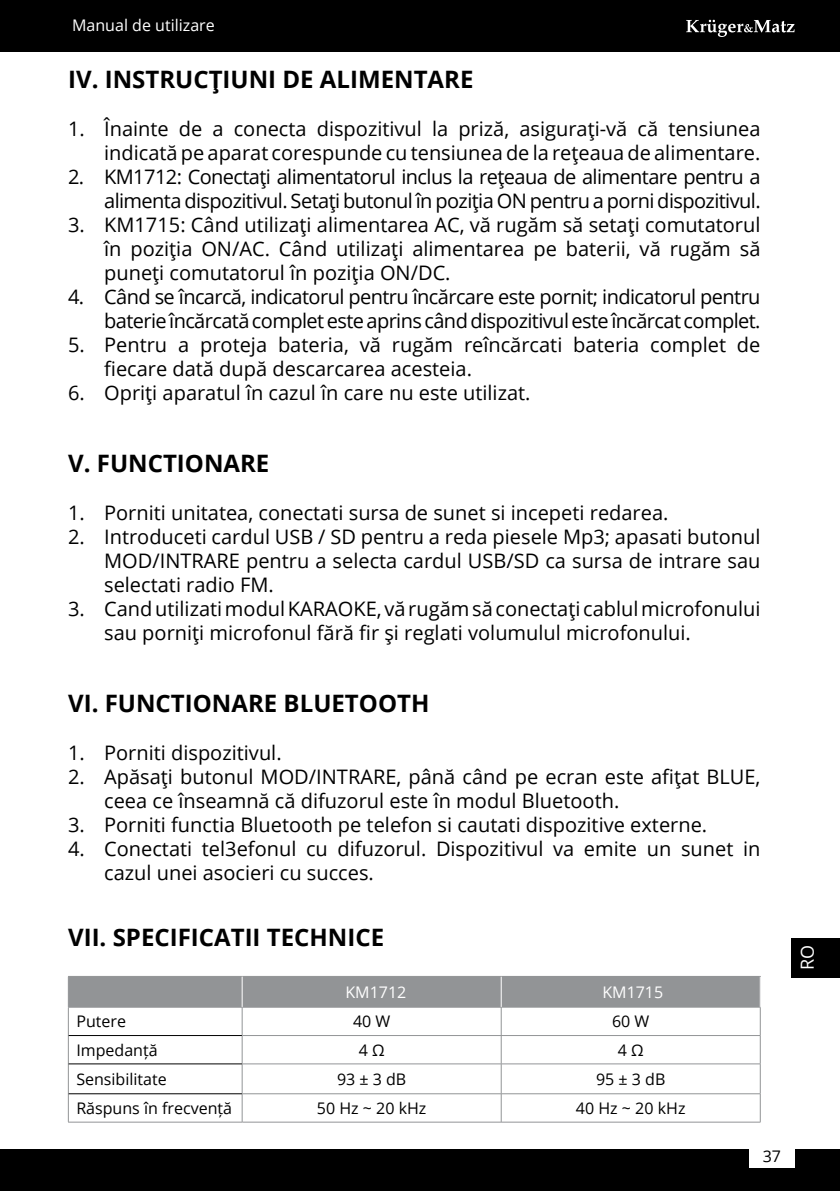
<style>
.page{position:relative;width:840px;height:1191px;background:#fff}
.page>*{position:absolute;margin:0;border:0;box-sizing:border-box;transform-origin:0 0}
.t1{font:700 24px "Open Sans";color:#000}
.t2{font:20px/24px "Open Sans";color:#000}
.t3{font:20px/24px "Open Sans";letter-spacing:-.03em;color:#000;text-align:right}
.t4{font:18px "Open Sans";color:#fff}
.t5{font:16px "Open Sans";color:#000}
.t6{font:16px "Open Sans";color:#fff}
</style>
<div class="page">
<div style="left:0;top:1149px;width:839px;height:42px;background:#000"></div>
<div style="left:0;top:0;width:839px;height:51px;background:#000"></div>
<svg style="left:686px;top:20px;width:108px;height:17px"></svg>
<div style="left:748px;top:1144px;width:46px;height:24px;background:#fff"></div>
<div style="left:790px;top:938px;width:49px;height:39px;background:#000"></div>
<div style="left:501px;top:976px;width:258px;height:31px;background:#929496"></div>
<hr style="left:500px;top:1035px;width:260px;height:1px;background:#929496">
<hr style="left:500px;top:1063px;width:260px;height:1px;background:#929496">
<hr style="left:500px;top:1093px;width:260px;height:1px;background:#929496">
<svg style="left:68px;top:976px;width:433px;height:145px"></svg>
<svg style="left:759px;top:1007px;width:1px;height:114px"></svg>
<hr style="left:69px;top:1035px;width:173px;height:1px;background:#000">
<hr style="left:69px;top:1063px;width:173px;height:1px;background:#000">
<hr style="left:69px;top:1093px;width:173px;height:1px;background:#000">
<hr style="left:242px;top:976px;width:1px;height:31px;background:#fff">
<hr style="left:500px;top:976px;width:1px;height:31px;background:#fff">
<hr style="left:68px;top:1121px;width:174px;height:1px;background:#929496">
<hr style="left:242px;top:1121px;width:258px;height:1px;background:#929496">
<hr style="left:500px;top:1121px;width:260px;height:1px;background:#929496">
<p class="t6" style="left:72px;top:14px;width:144px">Manual de utilizare</p>
<p class="t1" style="left:68px;top:62px;width:406px">IV. INSTRUCȚIUNI DE ALIMENTARE</p>
<p class="t2" style="left:68px;top:116px;width:693px;text-align:right">1. Înainte de a conecta dispozitivul la priză, asigurați-vă că tensiunea indicată pe aparat corespunde cu tensiunea de la rețeaua de alimentare.</p>
<p class="t3" style="left:68px;top:164px;width:693px">2. KM1712: Conectați alimentatorul inclus la rețeaua de alimentare pentru a alimenta dispozitivul. Setați butonul în poziția ON pentru a porni dispozitivul.</p>
<p class="t2" style="left:104px;top:212px;width:657px;text-align:justify;text-indent:-36px">3. KM1715: Când utilizați alimentarea AC, vă rugăm să setați comutatorul în poziția ON/AC. Când utilizați alimentarea pe baterii, vă rugăm să puneți comutatorul în poziția ON/DC.</p>
<p class="t3" style="left:68px;top:284px;width:693px">4. Când se încarcă, indicatorul pentru încărcare este pornit; indicatorul pentru baterie încărcată complet este aprins când dispozitivul este încărcat complet.</p>
<p class="t2" style="left:104px;top:332px;width:657px;text-indent:-36px">5. Pentru a proteja bateria, vă rugăm reîncărcati bateria complet de fiecare dată după descarcarea acesteia.</p>
<p class="t2" style="left:68px;top:380px;width:463px">6. Opriți aparatul în cazul în care nu este utilizat.</p>
<p class="t1" style="left:68px;top:446px;width:203px">V. FUNCTIONARE</p>
<p class="t2" style="left:68px;top:500px;width:601px">1. Porniti unitatea, conectati sursa de sunet si incepeti redarea.</p>
<p class="t2" style="left:104px;top:524px;width:657px;text-align:justify;text-indent:-36px">2. Introduceti cardul USB / SD pentru a reda piesele Mp3; apasati butonul MOD/INTRARE pentru a selecta cardul USB/SD ca sursa de intrare sau selectati radio FM.</p>
<p class="t2" style="left:104px;top:596px;width:657px;text-indent:-36px">3. Cand utilizati modul KARAOKE, vă rugăm să conectați cablul microfonului sau porniți microfonul fără fir și reglati volumulul microfonului.</p>
<p class="t1" style="left:68px;top:686px;width:362px">VI. FUNCTIONARE BLUETOOTH</p>
<p class="t2" style="left:68px;top:740px;width:215px">1. Porniti dispozitivul.</p>
<p class="t2" style="left:104px;top:764px;width:657px;text-indent:-36px">2. Apăsați butonul MOD/INTRARE, până când pe ecran este afițat BLUE, ceea ce înseamnă că difuzorul este în modul Bluetooth.</p>
<p class="t2" style="left:68px;top:812px;width:640px">3. Porniti functia Bluetooth pe telefon si cautati dispozitive externe.</p>
<p class="t2" style="left:104px;top:836px;width:657px;text-indent:-36px">4. Conectati tel3efonul cu difuzorul. Dispozitivul va emite un sunet in cazul unei asocieri cu succes.</p>
<p class="t1" style="left:68px;top:920px;width:317px">VII. SPECIFICATII TECHNICE</p>
<p class="t6" style="left:345px;top:981px;width:62px">KM1712</p>
<p class="t6" style="left:602px;top:981px;width:62px">KM1715</p>
<p class="t5" style="left:76px;top:1010px;width:51px">Putere</p>
<p class="t5" style="left:353px;top:1010px;width:39px">40 W</p>
<p class="t5" style="left:611px;top:1010px;width:39px">60 W</p>
<p class="t5" style="left:76px;top:1039px;width:83px">Impedanță</p>
<p class="t5" style="left:358px;top:1039px;width:27px">4 Ω</p>
<p class="t5" style="left:617px;top:1039px;width:27px">4 Ω</p>
<p class="t5" style="left:76px;top:1068px;width:92px">Sensibilitate</p>
<p class="t5" style="left:337px;top:1068px;width:71px">93 ± 3 dB</p>
<p class="t5" style="left:595px;top:1068px;width:71px">95 ± 3 dB</p>
<p class="t5" style="left:76px;top:1097px;width:157px">Răspuns în frecvență</p>
<p class="t5" style="left:317px;top:1097px;width:111px">50 Hz ~ 20 kHz</p>
<p class="t5" style="left:575px;top:1097px;width:111px">40 Hz ~ 20 kHz</p>
<p class="t5" style="left:762px;top:1145px;width:20px">37</p>
<p class="t4" style="left:794px;top:970px;width:27px;rotate:-90deg">RO</p>
</div>
